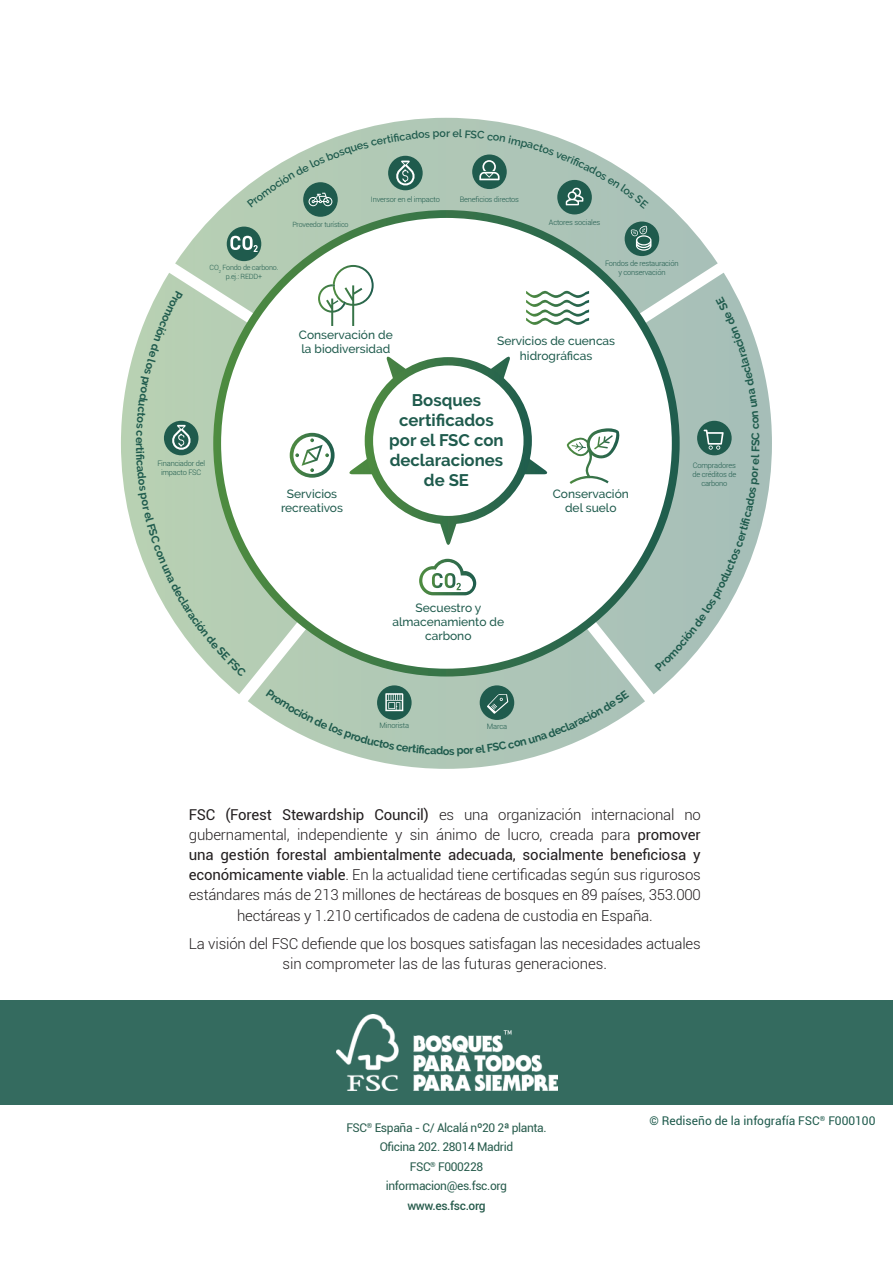
<style>
.page{position:relative;width:893px;height:1263px;background:#fff}
.page>*{position:absolute;margin:0;border:0;box-sizing:border-box;transform-origin:0 0}
.t1{font:700 16.8px/20.1px "Raleway";color:#1f5b4d;text-align:center}
.t2{font:300 15px/20.1px "Roboto";letter-spacing:-.01em;color:#231f20;text-align:center}
.t3{font:500 12px/14.4px "Raleway";color:#1f5b4d;text-align:center}
.t4{font:12px/19.5px "Roboto";letter-spacing:-.03em;color:#285c4d;text-align:center}
.t5{font:12px "Roboto";color:#1f5b4d}
.t6{font:500 12px "Roboto";letter-spacing:-.03em;color:#285c4d}
.t7{font:700 11.1px "Raleway";color:#1f5b4d}
.t8{font:300 7.5px/9px "Roboto";letter-spacing:-.025em;color:#1f5b4d;text-align:center}
.t9{font:300 7.2px/8.6px "Roboto";letter-spacing:-.025em;color:#1f5b4d;text-align:center}
.s1{font-weight:400}
</style>
<div class="page">
<div style="left:0;top:1000px;width:893px;height:105px;background:#346b5f"></div>
<svg style="left:175px;top:118px;width:543px;height:155px"></svg>
<svg style="left:121px;top:273px;width:127px;height:421px"></svg>
<svg style="left:248px;top:676px;width:397px;height:93px"></svg>
<svg style="left:455px;top:273px;width:317px;height:421px"></svg>
<svg style="left:213px;top:210px;width:467px;height:466px"></svg>
<svg style="left:348px;top:357px;width:200px;height:189px"></svg>
<svg style="left:318px;top:265px;width:56px;height:61px"></svg>
<svg style="left:526px;top:291px;width:63px;height:34px"></svg>
<svg style="left:419px;top:559px;width:57px;height:36px"></svg>
<svg style="left:290px;top:433px;width:45px;height:45px"></svg>
<svg style="left:567px;top:428px;width:54px;height:56px"></svg>
<div style="left:227px;top:227px;width:34px;height:34px;background:#1f5b4d;border-radius:50%"></div>
<svg style="left:230px;top:236px;width:28px;height:16px"></svg>
<svg style="left:377px;top:685px;width:35px;height:35px"></svg>
<div style="left:480px;top:685px;width:34px;height:35px;background:#1f5b4d;border-radius:50%"></div>
<div style="left:303px;top:182px;width:35px;height:35px;background:#1f5b4d;border-radius:50%"></div>
<div style="left:557px;top:180px;width:35px;height:34px;background:#1f5b4d;border-radius:50%"></div>
<div style="left:625px;top:222px;width:34px;height:34px;background:#1f5b4d;border-radius:50%"></div>
<svg style="left:630px;top:225px;width:21px;height:26px"></svg>
<img style="left:337px;top:1015px;width:220px;height:75px">
<svg style="left:247px;top:129px;width:402px;height:79px"></svg>
<svg style="left:655px;top:297px;width:105px;height:374px"></svg>
<svg style="left:266px;top:689px;width:177px;height:66px;background:#b3cab9"></svg>
<svg style="left:449px;top:690px;width:180px;height:67px"></svg>
<svg style="left:136px;top:291px;width:111px;height:385px"></svg>
<p class="t9" style="left:210px;top:263px;width:70px">CO<sub>2</sub> Fondo de carbono. p.ej.: REDD+</p>
<p class="t9" style="left:292px;top:220px;width:58px">Proveedor turístico</p>
<p class="t8" style="left:371px;top:195px;width:70px">Inversor en el impacto</p>
<p class="t8" style="left:460px;top:194px;width:61px">Beneficios directos</p>
<p class="t8" style="left:549px;top:218px;width:53px">Actores sociales</p>
<p class="t8" style="left:605px;top:258px;width:75px">Fondos de restauración y conservación</p>
<p class="t7" style="left:146px;top:443px;width:6px;rotate:90deg">r</p>
<p class="t8" style="left:157px;top:459px;width:49px">Financiador del impacto FSC</p>
<p class="t3" style="left:299px;top:327px;width:95px;text-align:left">Conservación de la biodiversidad</p>
<p class="t3" style="left:497px;top:334px;width:120px">Servicios de cuencas hidrográficas</p>
<p class="t3" style="left:281px;top:487px;width:64px">Servicios recreativos</p>
<p class="t1" style="left:389px;top:390px;width:116px">Bosques certificados por el FSC con declaraciones de SE</p>
<p class="t3" style="left:553px;top:487px;width:78px">Conservación del suelo</p>
<p class="t8" style="left:692px;top:460px;width:45px">Compradores de créditos de carbono</p>
<p class="t7" style="left:749px;top:446px;width:8px;rotate:-90deg">S</p>
<p class="t3" style="left:392px;top:600px;width:113px">Secuestro y almacenamiento de carbono</p>
<p class="t8" style="left:380px;top:720px;width:31px">Minorista</p>
<p class="t8" style="left:487px;top:721px;width:22px">Marca</p>
<p class="t7" style="left:443px;top:744px;width:8px">o</p>
<p class="t2" style="left:189px;top:804px;width:514px"><span class="s1">FSC (Forest Stewardship Council)</span> es una organización internacional no gubernamental, independiente y sin ánimo de lucro, creada para <span class="s1">promover una gestión forestal ambientalmente adecuada, socialmente beneficiosa y económicamente viable</span>. En la actualidad tiene certificadas según sus rigurosos estándares más de 213 millones de hectáreas de bosques en 89 países, 353.000 hectáreas y 1.210 certificados de cadena de custodia en España.</p>
<p class="t2" style="left:189px;top:933px;width:513px">La visión del FSC defiende que los bosques satisfagan las necesidades actuales sin comprometer las de las futuras generaciones.</p>
<p class="t4" style="left:346px;top:1117px;width:202px">FSC<sup>®</sup> España - C/ Alcalá nº20 2ª planta.<br>Oficina 202. 28014 Madrid<br>FSC<sup>®</sup> F000228<br>informacion@es.fsc.org</p>
<p class="t6" style="left:407px;top:1197px;width:80px">www.es.fsc.org</p>
<p class="t5" style="left:649px;top:1113px;width:227px">© Rediseño de la infografía FSC<sup>®</sup> F000100</p>
</div>
